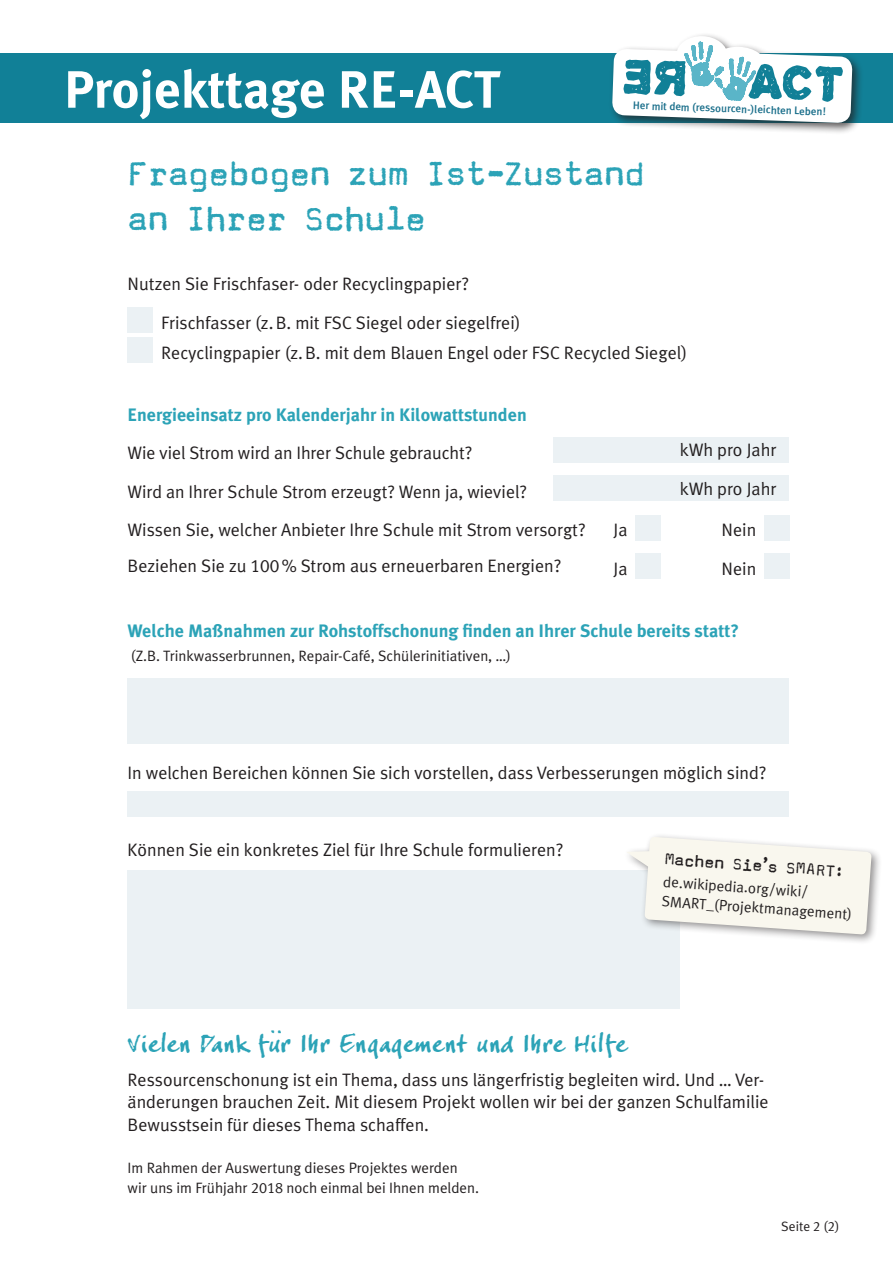
<style>
.page{position:relative;width:893px;height:1263px;background:#fff}
.page>*{position:absolute;margin:0;border:0;box-sizing:border-box;transform-origin:0 0}
.t1{font:700 52.5px "Meta Plus";color:#fff}
.t2{font:37.5px/45px "Magda";letter-spacing:-.01em;color:#2ca3b7}
.t3{font:34.5px "Crappy Joe";letter-spacing:.02em;color:#2ca3b7;scale:.95 1}
.t4{font:18px/22.5px "Meta Plus Normal";color:#231f20}
.t5{font:700 18px "Meta Plus";color:#2ca3b7}
.t6{font:18px "Magda";color:#231f20}
.t7{font:15px/19.5px "Meta Plus Normal";color:#231f20}
.t8{font:13.5px "Meta Plus Normal";color:#231f20}
.t9{font:500 10.95px "Meta Plus";color:#196e8a}
.s1{font-family:"Meta Plus Normal Caps"}
</style>
<div class="page">
<div style="left:553px;top:437px;width:236px;height:25px;background:#ebf1f4"></div>
<div style="left:128px;top:791px;width:661px;height:26px;background:#ebf1f4"></div>
<div style="left:553px;top:475px;width:236px;height:26px;background:#ebf1f4"></div>
<div style="left:128px;top:308px;width:25px;height:25px;background:#ebf1f4"></div>
<div style="left:128px;top:338px;width:25px;height:25px;background:#ebf1f4"></div>
<div style="left:636px;top:515px;width:25px;height:26px;background:#ebf1f4"></div>
<div style="left:764px;top:515px;width:26px;height:26px;background:#ebf1f4"></div>
<div style="left:636px;top:554px;width:25px;height:25px;background:#ebf1f4"></div>
<div style="left:764px;top:554px;width:26px;height:25px;background:#ebf1f4"></div>
<div style="left:0;top:53px;width:893px;height:70px;background:#118097"></div>
<div style="left:608px;top:32px;width:256px;height:103px;background:#231f20;opacity:.75"></div>
<div style="left:128px;top:678px;width:661px;height:66px;background:#ebf1f4"></div>
<div style="left:128px;top:870px;width:552px;height:139px;background:#ebf1f4"></div>
<div style="left:622px;top:832px;width:260px;height:113px;background:#231f20;opacity:.5"></div>
<svg style="left:626px;top:837px;width:246px;height:98px"></svg>
<svg style="left:612px;top:36px;width:241px;height:87px"></svg>
<p class="t1" style="left:64px;top:59px;width:438px">Projekttage RE-ACT</p>
<p class="t9" style="left:633px;top:99px;width:195px;rotate:2deg">Her mit dem (ressourcen-)leichten Leben!</p>
<p class="t2" style="left:128px;top:151px;width:519px">Fragebogen zum Ist-Zustand an Ihrer Schule</p>
<p class="t4" style="left:128px;top:272px;width:343px">Nutzen Sie Frischfaser- oder Recyclingpapier?</p>
<p class="t4" style="left:161px;top:307px;width:527px;line-height:30px">Frischfasser (z.B. mit FSC Siegel oder siegelfrei)<br>Recyclingpapier (z.B. mit dem Blauen Engel oder FSC Recycled Siegel)</p>
<p class="t5" style="left:128px;top:404px;width:401px">Energieeinsatz pro Kalenderjahr in Kilowattstunden</p>
<p class="t4" style="left:128px;top:441px;width:346px">Wie viel Strom wird an Ihrer Schule gebraucht?</p>
<p class="t4" style="left:680px;top:438px;width:98px">kWh pro Jahr</p>
<p class="t4" style="left:128px;top:480px;width:401px">Wird an Ihrer Schule Strom erzeugt? Wenn ja, wieviel?</p>
<p class="t4" style="left:680px;top:477px;width:98px">kWh pro Jahr</p>
<p class="t4" style="left:128px;top:518px;width:460px">Wissen Sie, welcher Anbieter Ihre Schule mit Strom versorgt?</p>
<p class="t4" style="left:614px;top:518px;width:16px">Ja</p>
<p class="t4" style="left:722px;top:518px;width:36px">Nein</p>
<p class="t4" style="left:128px;top:554px;width:435px">Beziehen Sie zu <span class="s1">100</span>% Strom aus erneuerbaren Energien?</p>
<p class="t4" style="left:614px;top:557px;width:16px">Ja</p>
<p class="t4" style="left:722px;top:557px;width:36px">Nein</p>
<p class="t5" style="left:128px;top:620px;width:613px">Welche Maßnahmen zur Rohstoffschonung finden an Ihrer Schule bereits statt?</p>
<p class="t7" style="left:131px;top:645px;width:381px">(Z.B. Trinkwasserbrunnen, Repair-Café, Schülerinitiativen, …)</p>
<p class="t4" style="left:128px;top:761px;width:640px">In welchen Bereichen können Sie sich vorstellen, dass Verbesserungen möglich sind?</p>
<p class="t4" style="left:128px;top:838px;width:437px">Können Sie ein konkretes Ziel für Ihre Schule formulieren?</p>
<p class="t6" style="left:665px;top:848px;width:181px;rotate:4deg">Machen Sie’s SMART:</p>
<p class="t7" style="left:664px;top:872px;width:192px;rotate:4deg">de.wikipedia.org/wiki/<br>SMART_(Projektmanagement)</p>
<p class="t3" style="left:128px;top:1023px;width:528px">Vielen Dank für Ihr Engagement und Ihre Hilfe</p>
<p class="t4" style="left:128px;top:1068px;width:643px">Ressourcenschonung ist ein Thema, dass uns längerfristig begleiten wird. Und … Ver&shy;änderungen brauchen Zeit. Mit diesem Projekt wollen wir bei der ganzen Schulfamilie<br>Bewusstsein für dieses Thema schaffen.</p>
<p class="t7" style="left:128px;top:1158px;width:353px">Im Rahmen der Auswertung dieses Projektes werden wir uns im Frühjahr <span class="s1">2018</span> noch einmal bei Ihnen melden.</p>
<p class="t8" style="left:781px;top:1219px;width:60px">Seite <span class="s1">2 (2)</span></p>
</div>
